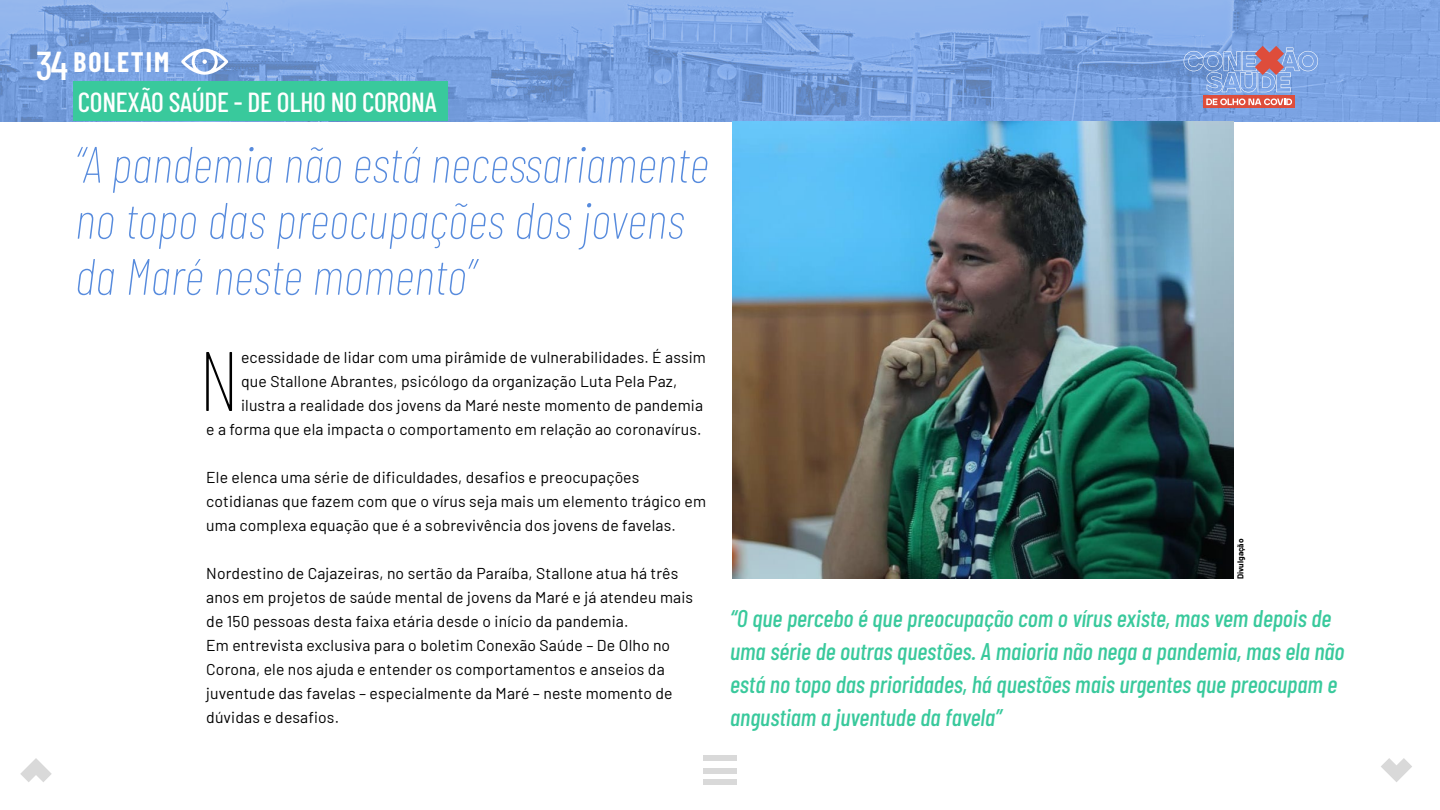
<style>
.page{position:relative;width:1440px;height:810px;background:#fff}
.page>*{position:absolute;margin:0;border:0;box-sizing:border-box;transform-origin:0 0}
.t1{font:100 84.3px "Barlow Condensed";color:#000}
.t2{font:italic 100 51.07px/56px "Barlow Condensed";color:#578bdd}
.t3{font:500 40.28px "Barlow Condensed";color:#fff}
.t4{font:500 27.53px "Barlow Condensed";letter-spacing:-.01em;color:#fff}
.t5{font:700 27.53px "Barlow Condensed";letter-spacing:.07em;color:#fff}
.t6{font:italic 500 24.08px/33px "Barlow Condensed";color:#39c99c}
.t7{font:15.75px/24px "Barlow";letter-spacing:.01em;color:#000}
.t8{font:700 8.25px "Barlow";color:#000}
</style>
<div class="page">
<div style="left:703px;top:768px;width:34px;height:5px;background:#d9d9d9"></div>
<div style="left:703px;top:755px;width:34px;height:6px;background:#d9d9d9"></div>
<div style="left:703px;top:780px;width:34px;height:5px;background:#d9d9d9"></div>
<img style="left:0;top:0;width:1440px;height:121px">
<svg style="left:181px;top:49px;width:47px;height:26px"></svg>
<div style="left:74px;top:81px;width:374px;height:40px;background:#39c99c"></div>
<svg style="left:1184px;top:46px;width:134px;height:46px;background:#8da0d2"></svg>
<div style="left:1203px;top:96px;width:92px;height:12px;background:#de4d3b"></div>
<svg style="left:1206px;top:98px;width:86px;height:7px"></svg>
<svg style="left:20px;top:758px;width:32px;height:24px"></svg>
<svg style="left:1381px;top:758px;width:31px;height:24px"></svg>
<img style="left:732px;top:121px;width:502px;height:458px">
<h3 class="t3" style="left:36px;top:37px;width:34px">34</h3>
<h3 class="t5" style="left:74px;top:42px;width:97px">BOLETIM</h3>
<h3 class="t4" style="left:78px;top:82px;width:361px">CONEXÃO SAÚDE - DE OLHO NO CORONA</h3>
<h2 class="t2" style="left:75px;top:133px;width:635px">“A pandemia não está necessariamente no topo das preocupações dos jovens da Maré neste momento”</h2>
<h1 class="t1" style="left:199px;top:320px;width:42px">N</h1>
<p class="t7" style="left:241px;top:344px;width:466px">ecessidade de lidar com uma pirâmide de vulnerabilidades. É assim</p>
<p class="t7" style="left:241px;top:368px;width:438px">que Stallone Abrantes, psicólogo da organização Luta Pela Paz,</p>
<p class="t7" style="left:241px;top:392px;width:464px">ilustra a realidade dos jovens da Maré neste momento de pandemia</p>
<p class="t7" style="left:206px;top:416px;width:497px">e a forma que ela impacta o comportamento em relação ao coronavírus.</p>
<p class="t7" style="left:206px;top:464px;width:501px">Ele elenca uma série de dificuldades, desafios e preocupações cotidianas que fazem com que o vírus seja mais um elemento trágico em uma complexa equação que é a sobrevivência dos jovens de favelas.</p>
<p class="t7" style="left:206px;top:560px;width:488px">Nordestino de Cajazeiras, no sertão da Paraíba, Stallone atua há três anos em projetos de saúde mental de jovens da Maré e já atendeu mais de 150 pessoas desta faixa etária desde o início da pandemia.<br>Em entrevista exclusiva para o boletim Conexão Saúde – De Olho no Corona, ele nos ajuda e entender os comportamentos e anseios da juventude das favelas – especialmente da Maré – neste momento de dúvidas e desafios.</p>
<p class="t8" style="left:1235px;top:579px;width:42px;rotate:-90deg">Divulgação</p>
<p class="t6" style="left:730px;top:600px;width:616px">“O que percebo é que preocupação com o vírus existe, mas vem depois de uma série de outras questões. A maioria não nega a pandemia, mas ela não está no topo das prioridades, há questões mais urgentes que preocupam e angustiam a juventude da favela”</p>
</div>
